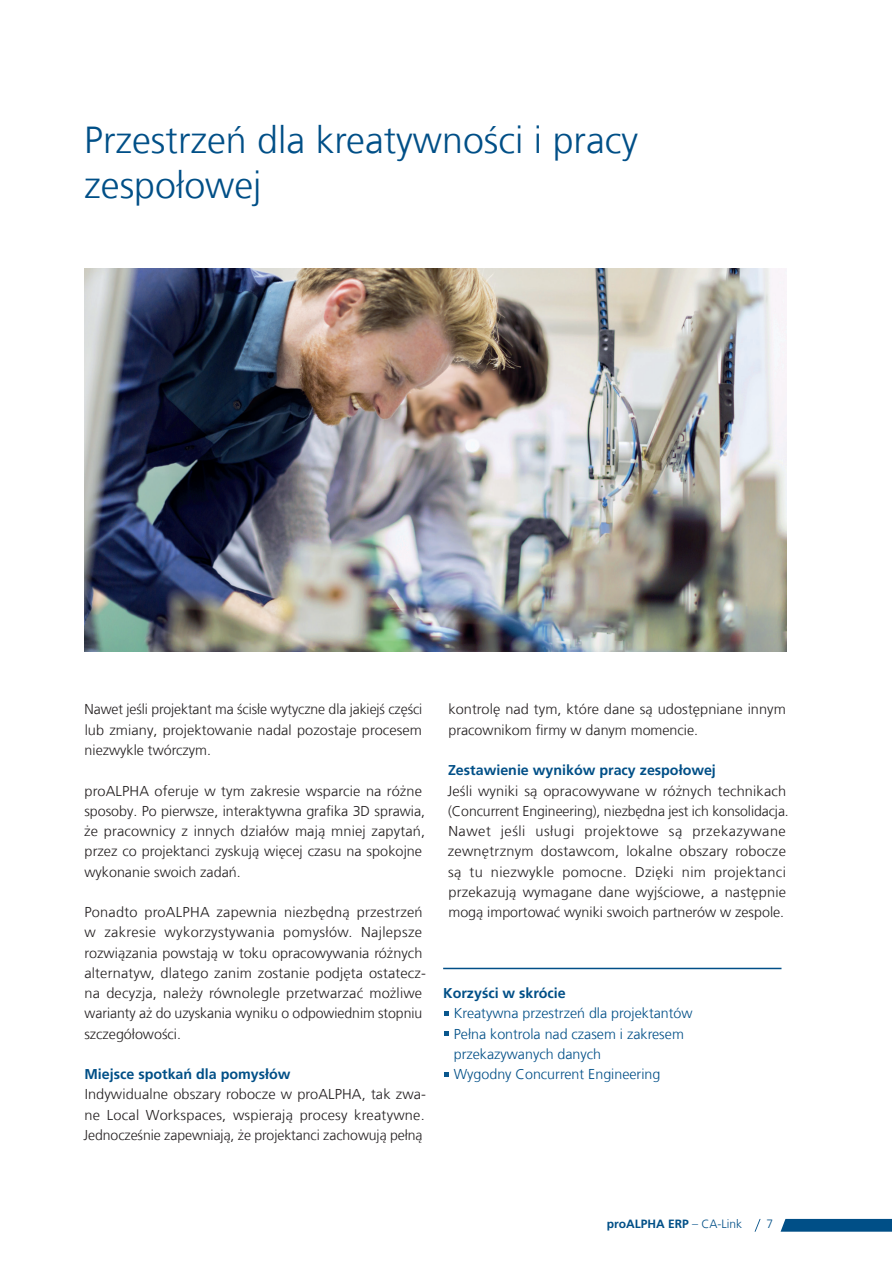
<style>
.page{position:relative;width:892px;height:1262px;background:#fff}
.page>*{position:absolute;margin:0;border:0;box-sizing:border-box;transform-origin:0 0}
.Headline_1{font:300 37.5px/45px "Frutiger LT Com";color:#004f87}
.Fließtext{font:300 14.25px/20.2px "Frutiger LT Com";letter-spacing:.005em;color:#231f20}
.Infobox_Bulletpoints{font:300 14.25px/20.2px "Frutiger LT Com";color:#004f87}
.Headline_2{font:700 14.25px "Frutiger LT Com";color:#004f87}
.InfoBox_Headline_Abs{font:700 14.25px "Frutiger LT Com";color:#004f87}
.t1{font:700 12px "Frutiger LT Com";color:#004f87}
.t2{font:300 12px "Frutiger LT Com";color:#004f87}
.s1{font-weight:300}
</style>
<div class="page">
<hr style="left:443px;top:967px;width:338px;height:2px;background:#004f87">
<img style="left:84px;top:268px;width:702px;height:383px">
<svg style="left:781px;top:1218px;width:110px;height:13px"></svg>
<svg style="left:755px;top:1219px;width:5px;height:12px"></svg>
<svg style="left:444px;top:1011px;width:4px;height:4px"></svg>
<svg style="left:444px;top:1031px;width:4px;height:4px"></svg>
<svg style="left:444px;top:1072px;width:4px;height:4px"></svg>
<p class="Headline_1" style="left:84px;top:117px;width:555px">Przestrzeń dla kreatywności i pracy zespołowej</p>
<p class="Fließtext" style="left:84px;top:699px;width:339px;text-align:justify">Nawet jeśli projektant ma ścisłe wytyczne dla jakiejś części lub zmiany, projektowanie nadal pozostaje procesem niezwykle twórczym.</p>
<p class="Fließtext" style="left:84px;top:780px;width:342px">proALPHA oferuje w tym zakresie wsparcie na różne sposoby. Po pierwsze, interaktywna grafika 3D sprawia, że pracownicy z innych działów mają mniej zapytań, przez co projektanci zyskują więcej czasu na spokojne wykonanie swoich zadań.</p>
<p class="Fließtext" style="left:84px;top:901px;width:343px">Ponadto proALPHA zapewnia niezbędną przestrzeń w zakresie wykorzystywania pomysłów. Najlepsze rozwiązania powstają w toku opracowywania różnych alternatyw, dlatego zanim zostanie podjęta ostatecz&shy;na decyzja, należy równolegle przetwarzać możliwe warianty aż do uzyskania wyniku o odpowiednim stopniu szczegółowości.</p>
<p class="Headline_2" style="left:84px;top:1065px;width:207px">Miejsce spotkań dla pomysłów</p>
<p class="Fließtext" style="left:83px;top:1083px;width:344px;text-align:justify">Indywidualne obszary robocze w proALPHA, tak zwa&shy;ne Local Workspaces, wspierają procesy kreatywne.<br>Jednocześnie zapewniają, że projektanci zachowują pełną</p>
<p class="Fließtext" style="left:448px;top:699px;width:339px">kontrolę nad tym, które dane są udostępniane innym pracownikom firmy w danym momencie.</p>
<p class="Headline_2" style="left:448px;top:761px;width:269px">Zestawienie wyników pracy zespołowej</p>
<p class="Fließtext" style="left:447px;top:780px;width:343px">Jeśli wyniki są opracowywane w różnych technikach (Concurrent Engineering), niezbędna jest ich konsolidacja.<br>Nawet jeśli usługi projektowe są przekazywane zewnętrznym dostawcom, lokalne obszary robocze są tu niezwykle pomocne. Dzięki nim projektanci przekazują wymagane dane wyjściowe, a następnie mogą importować wyniki swoich partnerów w zespole.</p>
<p class="InfoBox_Headline_Abs" style="left:443px;top:984px;width:124px">Korzyści w skrócie</p>
<p class="Infobox_Bulletpoints" style="left:453px;top:1002px;width:240px">Kreatywna przestrzeń dla projektantów</p>
<p class="Infobox_Bulletpoints" style="left:453px;top:1023px;width:231px">Pełna kontrola nad czasem i zakresem przekazywanych danych</p>
<p class="Infobox_Bulletpoints" style="left:453px;top:1063px;width:208px">Wygodny Concurrent Engineering</p>
<p class="t1" style="left:606px;top:1216px;width:137px">proALPHA ERP <span class="s1">– CA-Link</span></p>
<p class="t2" style="left:766px;top:1216px;width:8px">7</p>
</div>
